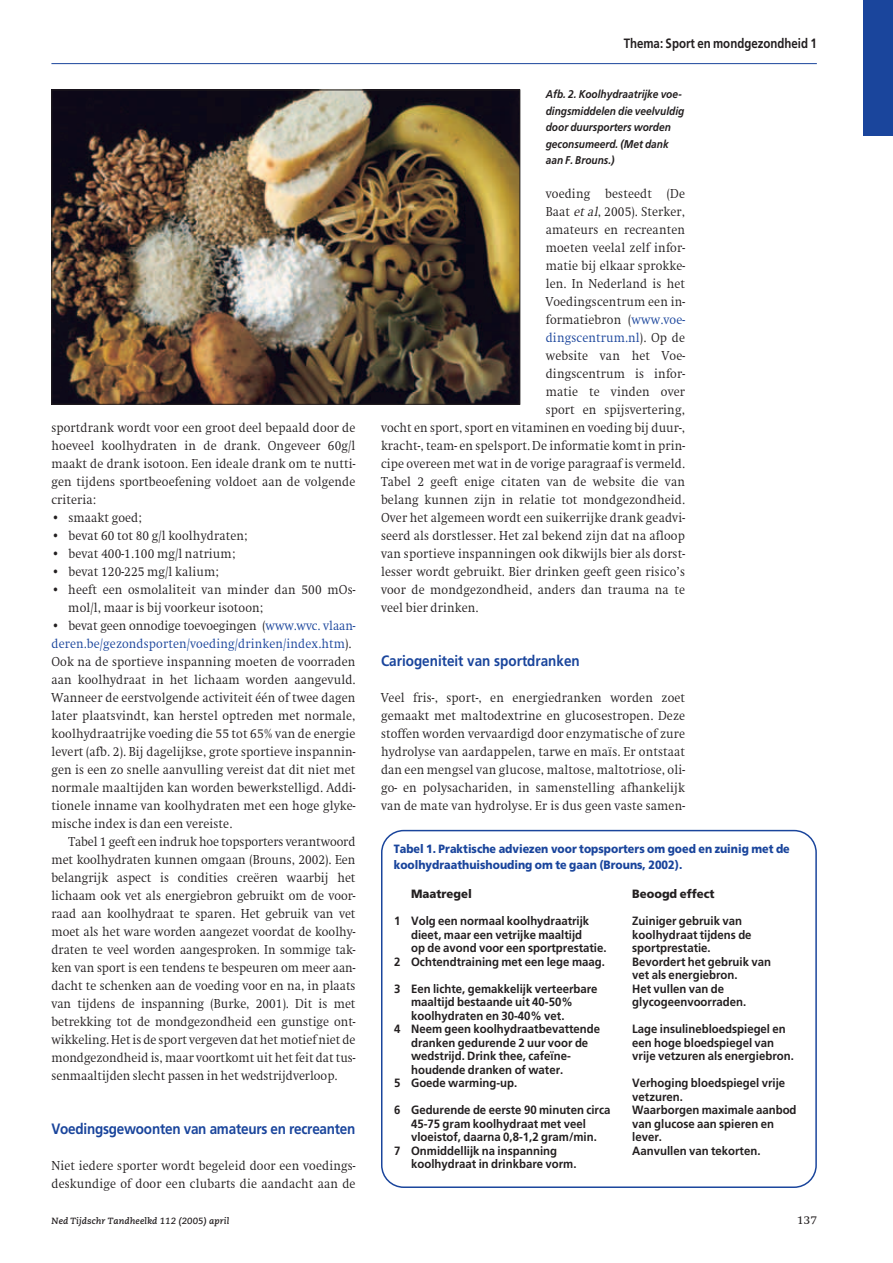
<style>
.page{position:relative;width:893px;height:1263px;background:#fff}
.page>*{position:absolute;margin:0;border:0;box-sizing:border-box;transform-origin:0 0}
.t1{font:700 15px "Frutiger";letter-spacing:-.015em;color:#1a459c;scale:.9 1}
.t2{font:300 13.5px/18px "Swift";letter-spacing:.01em;color:#231f20;text-align:justify;scale:.92 1}
.t3{font:700 13.5px "Frutiger";color:#231f20;scale:.85 1}
.t4{font:300 13.5px "Swift";letter-spacing:.01em;color:#1a459c;scale:.92 1}
.t5{font:700 12px/13.5px "Frutiger";color:#231f20;scale:.95 1}
.t6{font:900 12px/16.5px "Frutiger";color:#1a459c;scale:.9 1}
.t7{font:900 12px "Frutiger";color:#231f20;scale:.95 1}
.t8{font:12px "Swift";color:#231f20}
.t9{font:italic 700 11.25px/16.5px "Frutiger";color:#231f20;scale:.9 1}
.t10{font:italic 700 9px "Caecilia";letter-spacing:.01em;color:#231f20}
.s1{color:#1a459c}
.s2{font-style:italic}
.s3{color:#231f20}
</style>
<div class="page">
<div style="left:864px;top:0;width:29px;height:136px;background:#1a459c"></div>
<hr style="left:51px;top:63px;width:766px;height:1px;background:#1a459c">
<img style="left:53px;top:92px;width:465px;height:311px">
<div style="left:51px;top:90px;width:469px;height:315px;border:1px solid #231f20"></div>
<svg style="left:381px;top:830px;width:436px;height:358px"></svg>
<p class="t2" style="left:51px;top:419px;width:332px">sportdrank wordt voor een groot deel bepaald door de hoeveel koolhydraten in de drank. Ongeveer 60g/l maakt de drank isotoon. Een ideale drank om te nutti&shy;gen tijdens sportbeoefening voldoet aan de volgende criteria:</p>
<p class="t2" style="left:51px;top:509px;width:100px">• smaakt goed;</p>
<p class="t2" style="left:51px;top:527px;width:215px">• bevat 60 tot 80 g/l koolhydraten;</p>
<p class="t2" style="left:51px;top:545px;width:202px">• bevat 400-1.100 mg/l natrium;</p>
<p class="t2" style="left:51px;top:563px;width:184px">• bevat 120-225 mg/l kalium;</p>
<p class="t2" style="left:68px;top:581px;width:314px;text-indent:-17px">• heeft een osmolaliteit van minder dan 500 mOs&shy;mol/l, maar is bij voorkeur isotoon;</p>
<p class="t2" style="left:51px;top:617px;width:332px;text-align:left">• bevat geen onnodige toevoegingen (<span class="s1">www.wvc. vlaan&shy;deren.be/gezondsporten/voeding/drinken/index.htm</span>).<br>Ook na de sportieve inspanning moeten de voorraden aan koolhydraat in het lichaam worden aangevuld.<br>Wanneer de eerstvolgende activiteit één of twee dagen later plaatsvindt, kan herstel optreden met normale, koolhydraatrijke voeding die 55 tot 65% van de energie levert (afb. 2). Bij dagelijkse, grote sportieve inspannin&shy;gen is een zo snelle aanvulling vereist dat dit niet met normale maaltijden kan worden bewerkstelligd. Addi&shy;tionele inname van koolhydraten met een hoge glyke&shy;mische index is dan een vereiste.</p>
<p class="t2" style="left:51px;top:833px;width:332px;text-indent:17px">Tabel 1 geeft een indruk hoe topsporters verantwoord met koolhydraten kunnen omgaan (Brouns, 2002). Een belangrijk aspect is condities creëren waarbij het lichaam ook vet als energiebron gebruikt om de voor&shy;raad aan koolhydraat te sparen. Het gebruik van vet moet als het ware worden aangezet voordat de koolhy&shy;draten te veel worden aangesproken. In sommige tak&shy;ken van sport is een tendens te bespeuren om meer aan&shy;dacht te schenken aan de voeding voor en na, in plaats van tijdens de inspanning (Burke, 2001). Dit is met betrekking tot de mondgezondheid een gunstige ont&shy;wikkeling. Het is de sport vergeven dat het motief niet de mondgezondheid is, maar voortkomt uit het feit dat tus&shy;senmaaltijden slecht passen in het wedstrijdverloop.</p>
<p class="t1" style="left:51px;top:1123px;width:339px">Voedingsgewoonten van amateurs en recreanten</p>
<p class="t2" style="left:51px;top:1157px;width:332px">Niet iedere sporter wordt begeleid door een voedings&shy;deskundige of door een clubarts die aandacht aan de</p>
<p class="t3" style="left:624px;top:38px;width:229px">Thema: Sport en mondgezondheid 1</p>
<p class="t9" style="left:546px;top:87px;width:156px">Afb. 2. Koolhydraatrijke voe&shy;dingsmiddelen die veelvuldig door duursporters worden geconsumeerd. (Met dank aan F. Brouns.)</p>
<p class="t2" style="left:546px;top:185px;width:153px">voeding besteedt (De</p>
<p class="t2" style="left:546px;top:203px;width:153px">Baat <span class="s2">et al</span>, 2005). Sterker,</p>
<p class="t2" style="left:546px;top:221px;width:153px">amateurs en recreanten</p>
<p class="t2" style="left:546px;top:239px;width:153px">moeten veelal zelf infor-</p>
<p class="t2" style="left:546px;top:257px;width:153px">matie bij elkaar sprokke-</p>
<p class="t2" style="left:546px;top:275px;width:153px">len. In Nederland is het</p>
<p class="t2" style="left:546px;top:293px;width:153px">Voedingscentrum een in-</p>
<p class="t2" style="left:546px;top:311px;width:153px">formatiebron (<span class="s1">www.voe-</span></p>
<p class="t4" style="left:546px;top:332px;width:153px">dingscentrum.nl<span class="s3">). Op de</span></p>
<p class="t2" style="left:546px;top:347px;width:153px">website van het Voe-</p>
<p class="t2" style="left:546px;top:365px;width:153px">dingscentrum is infor-</p>
<p class="t2" style="left:546px;top:383px;width:153px">matie te vinden over</p>
<p class="t2" style="left:546px;top:401px;width:153px">sport en spijsvertering,</p>
<p class="t2" style="left:381px;top:419px;width:332px">vocht en sport, sport en vitaminen en voeding bij duur-,</p>
<p class="t2" style="left:381px;top:437px;width:332px">kracht-, team- en spelsport. De informatie komt in prin-</p>
<p class="t2" style="left:381px;top:455px;width:332px">cipe overeen met wat in de vorige paragraaf is vermeld.</p>
<p class="t2" style="left:381px;top:473px;width:332px">Tabel 2 geeft enige citaten van de website die van</p>
<p class="t2" style="left:381px;top:491px;width:332px">belang kunnen zijn in relatie tot mondgezondheid.</p>
<p class="t2" style="left:381px;top:509px;width:332px">Over het algemeen wordt een suikerrijke drank geadvi-</p>
<p class="t2" style="left:381px;top:527px;width:332px">seerd als dorstlesser. Het zal bekend zijn dat na afloop</p>
<p class="t2" style="left:381px;top:545px;width:332px">van sportieve inspanningen ook dikwijls bier als dorst-</p>
<p class="t2" style="left:381px;top:563px;width:332px">lesser wordt gebruikt. Bier drinken geeft geen risico’s</p>
<p class="t2" style="left:381px;top:581px;width:332px">voor de mondgezondheid, anders dan trauma na te</p>
<p class="t2" style="left:381px;top:599px;width:107px">veel bier drinken.</p>
<p class="t1" style="left:381px;top:655px;width:222px">Cariogeniteit van sportdranken</p>
<p class="t2" style="left:381px;top:689px;width:332px">Veel fris-, sport-, en energiedranken worden zoet gemaakt met maltodextrine en glucosestropen. Deze stoffen worden vervaardigd door enzymatische of zure hydrolyse van aardappelen, tarwe en maïs. Er ontstaat dan een mengsel van glucose, maltose, maltotriose, oli&shy;go- en polysachariden, in samenstelling afhankelijk van de mate van hydrolyse. Er is dus geen vaste samen-</p>
<p class="t6" style="left:394px;top:841px;width:442px">Tabel 1. Praktische adviezen voor topsporters om goed en zuinig met de koolhydraathuishouding om te gaan (Brouns, 2002).</p>
<p class="t7" style="left:411px;top:889px;width:65px">Maatregel</p>
<p class="t7" style="left:632px;top:889px;width:88px">Beoogd effect</p>
<p class="t5" style="left:394px;top:915px;width:207px">1 Volg een normaal koolhydraatrijk</p>
<p class="t5" style="left:632px;top:915px;width:117px">Zuiniger gebruik van</p>
<p class="t5" style="left:411px;top:929px;width:182px">dieet, maar een vetrijke maaltijd</p>
<p class="t5" style="left:632px;top:929px;width:127px">koolhydraat tijdens de</p>
<p class="t5" style="left:411px;top:942px;width:207px">op de avond voor een sportprestatie.</p>
<p class="t5" style="left:632px;top:942px;width:84px">sportprestatie.</p>
<p class="t5" style="left:394px;top:956px;width:223px">2 Ochtendtraining met een lege maag.</p>
<p class="t5" style="left:632px;top:956px;width:148px">Bevordert het gebruik van vet als energiebron.</p>
<p class="t5" style="left:394px;top:983px;width:216px">3 Een lichte, gemakkelijk verteerbare</p>
<p class="t5" style="left:632px;top:983px;width:98px">Het vullen van de</p>
<p class="t5" style="left:411px;top:996px;width:172px">maaltijd bestaande uit 40-50%</p>
<p class="t5" style="left:632px;top:996px;width:122px">glycogeenvoorraden.</p>
<p class="t5" style="left:394px;top:1010px;width:218px;text-indent:17px">koolhydraten en 30-40% vet.<br>4 Neem geen koolhydraatbevattende</p>
<p class="t5" style="left:632px;top:1023px;width:163px">Lage insulinebloedspiegel en</p>
<p class="t5" style="left:411px;top:1037px;width:188px">dranken gedurende 2 uur voor de</p>
<p class="t5" style="left:632px;top:1037px;width:151px">een hoge bloedspiegel van</p>
<p class="t5" style="left:411px;top:1050px;width:170px">wedstrijd. Drink thee, cafeïne-</p>
<p class="t5" style="left:632px;top:1050px;width:172px">vrije vetzuren als energiebron.</p>
<p class="t5" style="left:394px;top:1064px;width:180px;text-indent:17px">houdende dranken of water.<br>5 Goede warming-up.</p>
<p class="t5" style="left:632px;top:1077px;width:163px">Verhoging bloedspiegel vrije vetzuren.</p>
<p class="t5" style="left:394px;top:1104px;width:229px">6 Gedurende de eerste 90 minuten circa</p>
<p class="t5" style="left:632px;top:1104px;width:175px">Waarborgen maximale aanbod</p>
<p class="t5" style="left:411px;top:1118px;width:186px">45-75 gram koolhydraat met veel</p>
<p class="t5" style="left:632px;top:1118px;width:151px">van glucose aan spieren en</p>
<p class="t5" style="left:411px;top:1131px;width:197px">vloeistof, daarna 0,8-1,2 gram/min.</p>
<p class="t5" style="left:632px;top:1131px;width:33px">lever.</p>
<p class="t5" style="left:394px;top:1145px;width:173px">7 Onmiddellijk na inspanning</p>
<p class="t5" style="left:632px;top:1145px;width:137px">Aanvullen van tekorten.</p>
<p class="t5" style="left:411px;top:1158px;width:176px">koolhydraat in drinkbare vorm.</p>
<p class="t10" style="left:51px;top:1217px;width:179px">Ned Tijdschr Tandheelkd 112 (2005) april</p>
<p class="t8" style="left:797px;top:1215px;width:21px">137</p>
</div>
